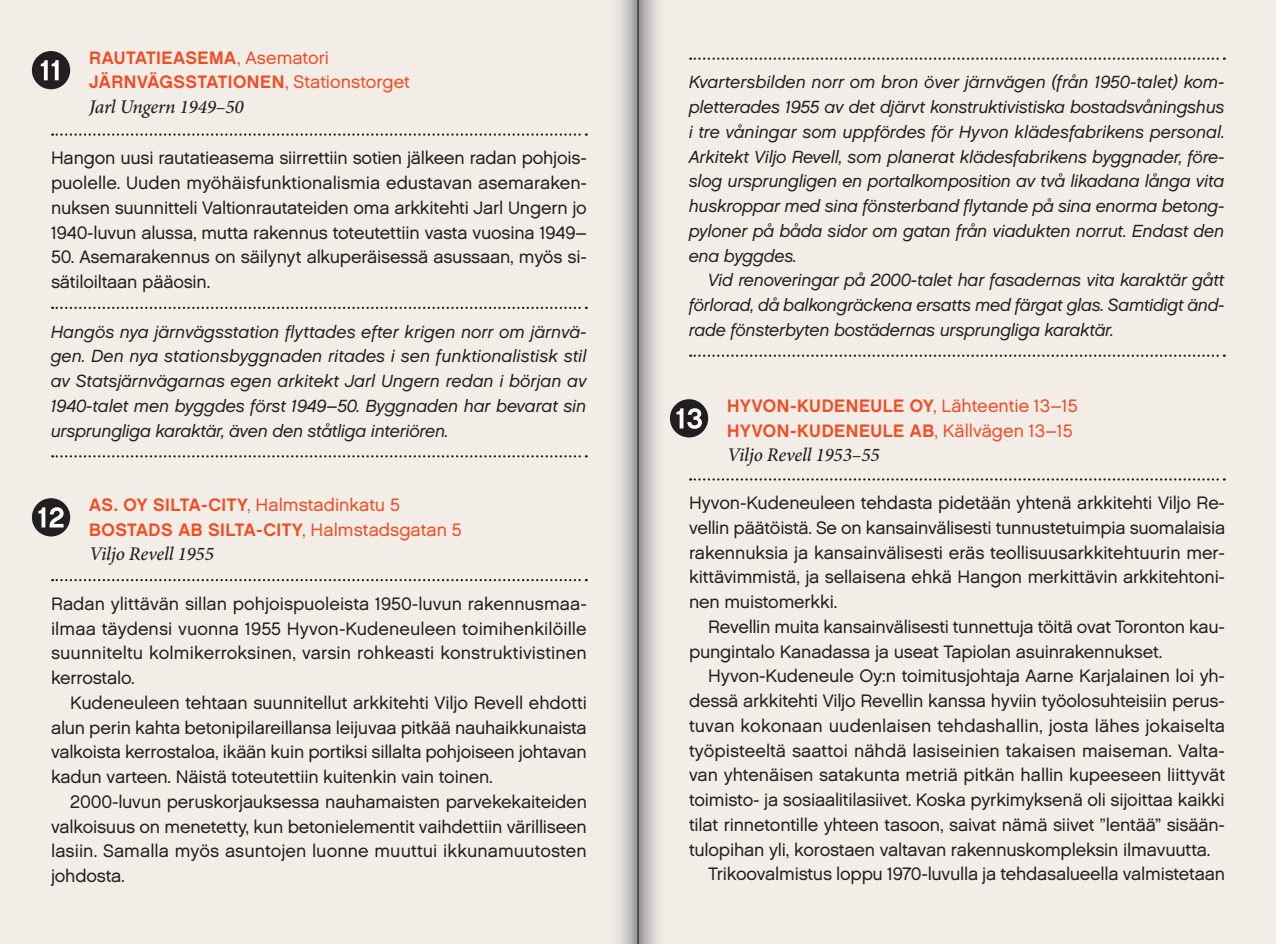
<style>
.page{position:relative;width:1276px;height:944px;background:#fff}
.page>*{position:absolute;margin:0;border:0;box-sizing:border-box;transform-origin:0 0}
._04_arkki{font:italic 500 19.35px "Minion Pro";letter-spacing:-.01em;color:#231f20}
._03_text_sis{font:18px/24.8px "Chalet London Nineteen Sixty";letter-spacing:-.01em;color:#231f20;text-align:justify}
._03_text{font:18px/24.8px "Chalet London Nineteen Sixty";letter-spacing:-.01em;color:#231f20;text-align:justify}
._02_otsikko{font:18px "Chalet New York Nineteen Sixty";letter-spacing:.025em;color:#f04d22}
._02_otsikko-2{font:18px "Chalet London Nineteen Sixty";color:#f04d22}
._03_text_SWE{font:17.55px/24.8px "Chalet Oblique London";letter-spacing:-.01em;color:#231f20;text-align:justify}
._03_text_SWE_sis{font:17.55px/24.8px "Chalet Oblique London";letter-spacing:-.01em;color:#231f20;text-align:justify}
.s1{font-family:"Chalet London Nineteen Sixty"}
.s2{font-family:"Chalet New York Nineteen Sixty"}
</style>
<div class="page">
<div style="left:0;top:0;width:638px;height:944px;background:#f3ede8"></div>
<div style="left:638px;top:0;width:638px;height:944px;background:#f3ede8"></div>
<svg style="left:52px;top:133px;width:535px;height:3px"></svg>
<svg style="left:52px;top:307px;width:535px;height:2px"></svg>
<svg style="left:52px;top:455px;width:535px;height:2px"></svg>
<svg style="left:52px;top:579px;width:535px;height:2px"></svg>
<svg style="left:690px;top:58px;width:534px;height:2px"></svg>
<svg style="left:690px;top:355px;width:534px;height:2px"></svg>
<svg style="left:690px;top:478px;width:534px;height:3px"></svg>
<div style="left:32px;top:498px;width:38px;height:38px;background:#231f20;border-radius:50%"></div>
<svg style="left:38px;top:507px;width:26px;height:20px"></svg>
<div style="left:32px;top:51px;width:38px;height:38px;background:#231f20;border-radius:50%"></div>
<svg style="left:41px;top:60px;width:18px;height:20px"></svg>
<div style="left:670px;top:399px;width:38px;height:38px;background:#231f20;border-radius:50%"></div>
<svg style="left:676px;top:408px;width:26px;height:21px"></svg>
<svg style="left:618px;top:0;width:20px;height:944px"></svg>
<svg style="left:638px;top:0;width:32px;height:944px"></svg>
<p class="_02_otsikko" style="left:89px;top:46px;width:241px">RAUTATIEASEMA<span class="s1">, Asematori</span></p>
<p class="_02_otsikko" style="left:89px;top:71px;width:322px">JÄRNVÄGSSTATIONEN<span class="s1">, Stationstorget</span></p>
<p class="_04_arkki" style="left:89px;top:94px;width:156px">Jarl Ungern 1949–50</p>
<p class="_03_text" style="left:51px;top:146px;width:537px">Hangon uusi rautatieasema siirrettiin sotien jälkeen radan pohjois&shy;puolelle. Uuden myöhäisfunktionalismia edustavan asemaraken&shy;nuksen suunnitteli Valtionrautateiden oma arkkitehti Jarl Ungern jo 1940-luvun alussa, mutta rakennus toteutettiin vasta vuosina 1949–</p>
<p class="_03_text" style="left:51px;top:245px;width:537px">50. Asemarakennus on säilynyt alkuperäisessä asussaan, myös si&shy;sätiloiltaan pääosin.</p>
<p class="_03_text_SWE" style="left:51px;top:319px;width:537px">Hangös nya järnvägsstation flyttades efter krigen norr om järnvä&shy;gen. Den nya stationsbyggnaden ritades i sen funktionalistisk stil av Statsjärnvägarnas egen arkitekt Jarl Ungern redan i början av 1940-talet men byggdes först 1949–50. Byggnaden har bevarat sin ursprungliga karaktär, även den ståtliga interiören.</p>
<p class="_02_otsikko-2" style="left:89px;top:494px;width:312px"><span class="s2">AS. OY SILTA-CITY</span>, Halmstadinkatu 5</p>
<p class="_02_otsikko" style="left:89px;top:518px;width:374px">BOSTADS AB SILTA-CITY<span class="s1">, Halmstadsgatan 5</span></p>
<p class="_04_arkki" style="left:89px;top:541px;width:126px">Viljo Revell 1955</p>
<p class="_03_text" style="left:51px;top:591px;width:537px">Radan ylittävän sillan pohjoispuoleista 1950-luvun rakennusmaa&shy;ilmaa täydensi vuonna 1955 Hyvon-Kudeneuleen toimihenkilöille suunniteltu kolmikerroksinen, varsin rohkeasti konstruktivistinen kerrostalo.</p>
<p class="_03_text_sis" style="left:51px;top:690px;width:537px;text-indent:19px">Kudeneuleen tehtaan suunnitellut arkkitehti Viljo Revell ehdotti alun perin kahta betonipilareillansa leijuvaa pitkää nauhaikkunaista valkoista kerrostaloa, ikään kuin portiksi sillalta pohjoiseen johtavan kadun varteen. Näistä toteutettiin kuitenkin vain toinen.</p>
<p class="_03_text_sis" style="left:51px;top:789px;width:537px;text-indent:19px">2000-luvun peruskorjauksessa nauhamaisten parvekekaiteiden valkoisuus on menetetty, kun betonielementit vaihdettiin värilliseen lasiin. Samalla myös asuntojen luonne muuttui ikkunamuutosten johdosta.</p>
<p class="_03_text_SWE" style="left:689px;top:70px;width:537px">Kvartersbilden norr om bron över järnvägen (från 1950-talet) kom&shy;pletterades 1955 av det djärvt konstruktivistiska bostadsvåningshus i tre våningar som uppfördes för Hyvon klädesfabrikens personal.<br>Arkitekt Viljo Revell, som planerat klädesfabrikens byggnader, före&shy;slog ursprungligen en portalkomposition av två likadana långa vita huskroppar med sina fönsterband flytande på sina enorma betong&shy;pyloner på båda sidor om gatan från viadukten norrut. Endast den ena byggdes.</p>
<p class="_03_text_SWE_sis" style="left:689px;top:268px;width:537px;text-indent:19px">Vid renoveringar på 2000-talet har fasadernas vita karaktär gått förlorad, då balkongräckena ersatts med färgat glas. Samtidigt änd&shy;rade fönsterbyten bostädernas ursprungliga karaktär.</p>
<p class="_02_otsikko" style="left:727px;top:395px;width:352px">HYVON-KUDENEULE OY<span class="s1">, Lähteentie 13–15</span></p>
<p class="_02_otsikko" style="left:727px;top:419px;width:347px">HYVON-KUDENEULE AB<span class="s1">, Källvägen 13–15</span></p>
<p class="_04_arkki" style="left:727px;top:442px;width:154px">Viljo Revell 1953–55</p>
<p class="_03_text" style="left:689px;top:490px;width:538px">Hyvon-Kudeneuleen tehdasta pidetään yhtenä arkkitehti Viljo Re&shy;vellin päätöistä. Se on kansainvälisesti tunnustetuimpia suomalaisia rakennuksia ja kansainvälisesti eräs teollisuusarkkitehtuurin mer&shy;kittävimmistä, ja sellaisena ehkä Hangon merkittävin arkkitehtoni&shy;nen muistomerkki.</p>
<p class="_03_text_sis" style="left:689px;top:614px;width:537px;text-indent:19px">Revellin muita kansainvälisesti tunnettuja töitä ovat Toronton kau&shy;pungintalo Kanadassa ja useat Tapiolan asuinrakennukset.</p>
<p class="_03_text_sis" style="left:689px;top:664px;width:537px;text-indent:19px">Hyvon-Kudeneule Oy:n toimitusjohtaja Aarne Karjalainen loi yh&shy;dessä arkkitehti Viljo Revellin kanssa hyviin työolosuhteisiin perus&shy;tuvan kokonaan uudenlaisen tehdashallin, josta lähes jokaiselta työpisteeltä saattoi nähdä lasiseinien takaisen maiseman. Valta&shy;van yhtenäisen satakunta metriä pitkän hallin kupeeseen liittyvät toimisto- ja sosiaalitilasiivet. Koska pyrkimyksenä oli sijoittaa kaikki tilat rinnetontille yhteen tasoon, saivat nämä siivet ”lentää” sisään&shy;tulopihan yli, korostaen valtavan rakennuskompleksin ilmavuutta.</p>
<p class="_03_text_sis" style="left:708px;top:862px;width:518px">Trikoovalmistus loppu 1970-luvulla ja tehdasalueella valmistetaan</p>
</div>
